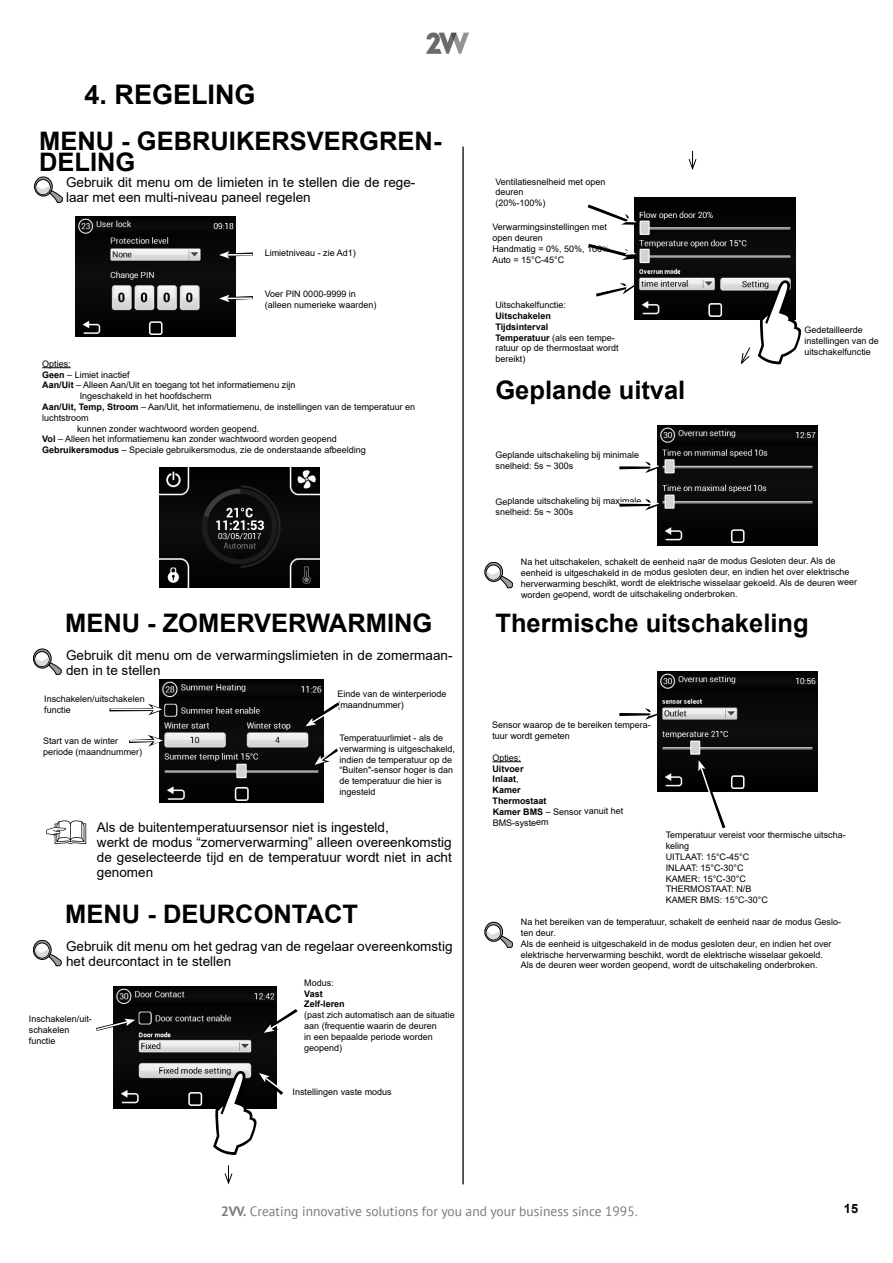
<style>
.page{position:relative;width:893px;height:1263px;background:#fff}
.page>*{position:absolute;margin:0;border:0;box-sizing:border-box;transform-origin:0 0}
.obsah{font:700 27px "Arial";color:#000}
.Text_-_odsazeni{font:700 25.5px/21px "Arial";color:#000}
.Text{font:13.5px/15px "Arial";color:#000}
.t1{font:13.5px "PT Sans";color:#7a7a7a}
.t2{font:700 12.75px "Arial";color:#000}
.t3{font:9px/10.8px "Arial";color:#000}
.t4{font:700 9px "Arial";color:#000}
.s1{font-weight:700}
.s2{font-weight:400}
</style>
<div class="page">
<img style="left:426px;top:32px;width:43px;height:22px">
<img style="left:113px;top:986px;width:164px;height:123px">
<img style="left:75px;top:216px;width:160px;height:120px">
<hr style="left:462px;top:147px;width:2px;height:1037px;background:#000">
<svg style="left:35px;top:177px;width:17px;height:19px"></svg>
<div style="left:34px;top:177px;width:19px;height:19px;border:1px solid #000;border-radius:50%"></div>
<svg style="left:36px;top:180px;width:14px;height:14px"></svg>
<div style="left:36px;top:179px;width:15px;height:16px;border:1px solid #000;border-radius:50%"></div>
<svg style="left:36px;top:183px;width:27px;height:20px"></svg>
<svg style="left:33px;top:649px;width:18px;height:19px"></svg>
<div style="left:33px;top:649px;width:18px;height:19px;border:1px solid #000;border-radius:50%"></div>
<svg style="left:35px;top:652px;width:14px;height:14px"></svg>
<div style="left:34px;top:651px;width:15px;height:16px;border:1px solid #000;border-radius:50%"></div>
<svg style="left:35px;top:655px;width:27px;height:20px"></svg>
<svg style="left:33px;top:940px;width:18px;height:19px"></svg>
<div style="left:33px;top:940px;width:18px;height:20px;border:1px solid #000;border-radius:50%"></div>
<div style="left:34px;top:943px;width:15px;height:15px;border:1px solid #000;border-radius:50%"></div>
<svg style="left:35px;top:946px;width:27px;height:20px"></svg>
<svg style="left:218px;top:249px;width:35px;height:12px"></svg>
<svg style="left:218px;top:292px;width:35px;height:12px"></svg>
<svg style="left:46px;top:820px;width:40px;height:24px"></svg>
<svg style="left:42px;top:367px;width:29px;height:1px"></svg>
<img style="left:160px;top:468px;width:160px;height:120px">
<img style="left:160px;top:680px;width:163px;height:122px">
<svg style="left:304px;top:700px;width:36px;height:27px"></svg>
<svg style="left:262px;top:1006px;width:36px;height:27px"></svg>
<svg style="left:128px;top:735px;width:36px;height:11px"></svg>
<svg style="left:313px;top:745px;width:25px;height:20px"></svg>
<hr style="left:109px;top:708px;width:45px;height:3px;background:#000">
<hr style="left:111px;top:708px;width:43px;height:2px;background:#fff">
<svg style="left:148px;top:704px;width:16px;height:11px"></svg>
<svg style="left:96px;top:1018px;width:41px;height:15px"></svg>
<svg style="left:213px;top:1070px;width:70px;height:85px"></svg>
<svg style="left:224px;top:1165px;width:9px;height:20px"></svg>
<svg style="left:688px;top:151px;width:9px;height:19px"></svg>
<svg style="left:492px;top:761px;width:29px;height:1px"></svg>
<svg style="left:741px;top:347px;width:10px;height:18px"></svg>
<img style="left:657px;top:426px;width:160px;height:120px">
<svg style="left:619px;top:461px;width:42px;height:12px"></svg>
<svg style="left:619px;top:499px;width:42px;height:11px"></svg>
<svg style="left:619px;top:708px;width:38px;height:12px"></svg>
<img style="left:634px;top:198px;width:162px;height:121px">
<svg style="left:587px;top:201px;width:51px;height:24px"></svg>
<svg style="left:596px;top:283px;width:41px;height:16px"></svg>
<svg style="left:588px;top:240px;width:51px;height:20px"></svg>
<svg style="left:758px;top:280px;width:43px;height:84px"></svg>
<img style="left:657px;top:671px;width:160px;height:120px">
<svg style="left:698px;top:757px;width:30px;height:72px"></svg>
<svg style="left:485px;top:562px;width:18px;height:19px"></svg>
<div style="left:484px;top:562px;width:19px;height:20px;border:1px solid #000;border-radius:50%"></div>
<div style="left:486px;top:565px;width:15px;height:15px;border:1px solid #000;border-radius:50%"></div>
<svg style="left:486px;top:568px;width:27px;height:20px"></svg>
<svg style="left:485px;top:922px;width:18px;height:19px"></svg>
<div style="left:484px;top:922px;width:19px;height:20px;border:1px solid #000;border-radius:50%"></div>
<svg style="left:486px;top:925px;width:15px;height:15px"></svg>
<div style="left:486px;top:924px;width:15px;height:16px;border:1px solid #000;border-radius:50%"></div>
<svg style="left:486px;top:928px;width:27px;height:20px"></svg>
<p class="obsah" style="left:85px;top:76px;width:173px">4. REGELING</p>
<p class="Text_-_odsazeni" style="left:39px;top:130px;width:404px">MENU - GEBRUIKERSVERGREN-<br>DELING</p>
<p class="Text" style="left:66px;top:175px;width:351px">Gebruik dit menu om de limieten in te stellen die de rege&shy;laar met een multi-niveau paneel regelen</p>
<p class="t3" style="left:265px;top:247px;width:93px">Limietniveau - zie Ad1)</p>
<p class="t3" style="left:265px;top:288px;width:93px">Voer PIN 0000-9999 in</p>
<p class="t3" style="left:265px;top:299px;width:113px">(alleen numerieke waarden)</p>
<p class="t3" style="left:42px;top:358px;width:30px">Opties:</p>
<p class="t3" style="left:42px;top:369px;width:89px"><span class="s1">Geen</span> – Limiet inactief</p>
<p class="t3" style="left:42px;top:380px;width:255px"><span class="s1">Aan/Uit</span> – Alleen Aan/Uit en toegang tot het informatiemenu zijn</p>
<p class="t3" style="left:80px;top:391px;width:134px">Ingeschakeld in het hoofdscherm</p>
<p class="t3" style="left:42px;top:401px;width:374px"><span class="s1">Aan/Uit, Temp, Stroom</span> – Aan/Uit, het informatiemenu, de instellingen van de temperatuur en luchtstroom</p>
<p class="t3" style="left:77px;top:423px;width:184px">kunnen zonder wachtwoord worden geopend.</p>
<p class="t3" style="left:42px;top:434px;width:296px"><span class="s1">Vol</span> – Alleen het informatiemenu kan zonder wachtwoord worden geopend</p>
<p class="t3" style="left:42px;top:445px;width:325px"><span class="s1">Gebruikersmodus</span> – Speciale gebruikersmodus, zie de onderstaande afbeelding</p>
<p class="Text_-_odsazeni" style="left:65px;top:613px;width:369px">MENU - ZOMERVERWARMING</p>
<p class="Text" style="left:66px;top:648px;width:388px">Gebruik dit menu om de verwarmingslimieten in de zomermaan&shy;den in te stellen</p>
<p class="t3" style="left:44px;top:694px;width:102px">Inschakelen/uitschakelen</p>
<p class="t3" style="left:44px;top:704px;width:28px">functie</p>
<p class="t3" style="left:43px;top:735px;width:77px">Start van de winter</p>
<p class="t3" style="left:43px;top:746px;width:101px">periode (maandnummer)</p>
<p class="t3" style="left:337px;top:689px;width:111px">Einde van de winterperiode</p>
<p class="t3" style="left:337px;top:700px;width:68px">(maandnummer)</p>
<p class="t3" style="left:340px;top:732px;width:117px">Temperatuurlimiet - als de verwarming is uitgeschakeld, indien de temperatuur op de “Buiten"-sensor hoger is dan de temperatuur die hier is ingesteld</p>
<p class="Text" style="left:97px;top:819px;width:293px">Als de buitentemperatuursensor niet is ingesteld,</p>
<p class="Text" style="left:97px;top:834px;width:356px;text-align:justify">werkt de modus “zomerverwarming” alleen overeenkomstig de geselecteerde tijd en de temperatuur wordt niet in acht genomen</p>
<p class="Text_-_odsazeni" style="left:65px;top:903px;width:294px">MENU - DEURCONTACT</p>
<p class="Text" style="left:66px;top:938px;width:388px">Gebruik dit menu om het gedrag van de regelaar overeenkomstig het deurcontact in te stellen</p>
<p class="t3" style="left:29px;top:1014px;width:65px">Inschakelen/uit&shy;schakelen</p>
<p class="t3" style="left:29px;top:1035px;width:28px">functie</p>
<p class="t3" style="left:304px;top:977px;width:31px">Modus:</p>
<p class="t4" style="left:304px;top:987px;width:20px">Vast</p>
<p class="t4" style="left:304px;top:998px;width:42px">Zelf-leren</p>
<p class="t3" style="left:304px;top:1009px;width:152px">(past zich automatisch aan de situatie aan (frequentie waarin de deuren<br>in een bepaalde periode worden geopend)</p>
<p class="t3" style="left:293px;top:1086px;width:101px">Instellingen vaste modus</p>
<p class="t3" style="left:495px;top:176px;width:112px">Ventilatiesnelheid met open deuren</p>
<p class="t3" style="left:495px;top:198px;width:52px">(20%-100%)</p>
<p class="t3" style="left:492px;top:222px;width:116px">Verwarmingsinstellingen met</p>
<p class="t3" style="left:492px;top:232px;width:52px">open deuren</p>
<p class="t3" style="left:492px;top:243px;width:119px">Handmatig = 0%, 50%, 100%</p>
<p class="t3" style="left:492px;top:254px;width:73px">Auto = 15°C-45°C</p>
<p class="t3" style="left:495px;top:300px;width:72px">Uitschakelfunctie:</p>
<p class="t4" style="left:495px;top:310px;width:57px">Uitschakelen</p>
<p class="t4" style="left:495px;top:320px;width:54px">Tijdsinterval</p>
<p class="t3" style="left:495px;top:332px;width:125px"><span class="s1">Temperatuur</span> (als een tempe&shy;ratuur op de thermostaat wordt bereikt)</p>
<p class="Text_-_odsazeni" style="left:495px;top:380px;width:191px">Geplande uitval</p>
<p class="t3" style="left:495px;top:449px;width:145px">Geplande uitschakeling bij minimale snelheid: 5s ~ 300s</p>
<p class="t3" style="left:495px;top:495px;width:148px">Geplande uitschakeling bij maximale snelheid: 5s ~ 300s</p>
<p class="t3" style="left:804px;top:324px;width:76px">Gedetailleerde instellingen van de uitschakelfunctie</p>
<p class="t3" style="left:521px;top:556px;width:338px">Na het uitschakelen, schakelt de eenheid naar de modus Gesloten deur. Als de eenheid is uitgeschakeld in de modus gesloten deur, en indien het over elektrische herverwarming beschikt, wordt de elektrische wisselaar gekoeld. Als de deuren weer worden geopend, wordt de uitschakeling onderbroken.</p>
<p class="Text_-_odsazeni" style="left:495px;top:613px;width:315px">Thermische uitschakeling</p>
<p class="t3" style="left:492px;top:719px;width:160px">Sensor waarop de te bereiken tempera&shy;tuur wordt gemeten</p>
<p class="t3" style="left:492px;top:752px;width:30px">Opties:</p>
<p class="t4" style="left:492px;top:762px;width:33px">Uitvoer</p>
<p class="t4" style="left:492px;top:773px;width:28px">Inlaat<span class="s2">,</span></p>
<p class="t4" style="left:493px;top:784px;width:30px">Kamer</p>
<p class="t4" style="left:493px;top:794px;width:56px">Thermostaat</p>
<p class="t3" style="left:493px;top:806px;width:132px"><span class="s1">Kamer BMS</span> – Sensor vanuit het<br>BMS-systeem</p>
<p class="t3" style="left:666px;top:830px;width:182px">Temperatuur vereist voor thermische uitscha&shy;keling</p>
<p class="t3" style="left:666px;top:851px;width:85px">UITLAAT: 15°C-45°C</p>
<p class="t3" style="left:666px;top:862px;width:80px">INLAAT: 15°C-30°C</p>
<p class="t3" style="left:666px;top:873px;width:82px">KAMER: 15°C-30°C</p>
<p class="t3" style="left:666px;top:884px;width:87px">THERMOSTAAT: N/B</p>
<p class="t3" style="left:666px;top:894px;width:104px">KAMER BMS: 15°C-30°C</p>
<p class="t3" style="left:521px;top:916px;width:322px">Na het bereiken van de temperatuur, schakelt de eenheid naar de modus Geslo&shy;ten deur.</p>
<p class="t3" style="left:521px;top:938px;width:312px">Als de eenheid is uitgeschakeld in de modus gesloten deur, en indien het over elektrische herverwarming beschikt, wordt de elektrische wisselaar gekoeld.</p>
<p class="t3" style="left:521px;top:960px;width:298px">Als de deuren weer worden geopend, wordt de uitschakeling onderbroken.</p>
<h3 class="t1" style="left:221px;top:1203px;width:418px"><span class="s1">2VV.</span> Creating innovative solutions for you and your business since 1995.</h3>
<h3 class="t2" style="left:844px;top:1199px;width:16px">15</h3>
</div>
